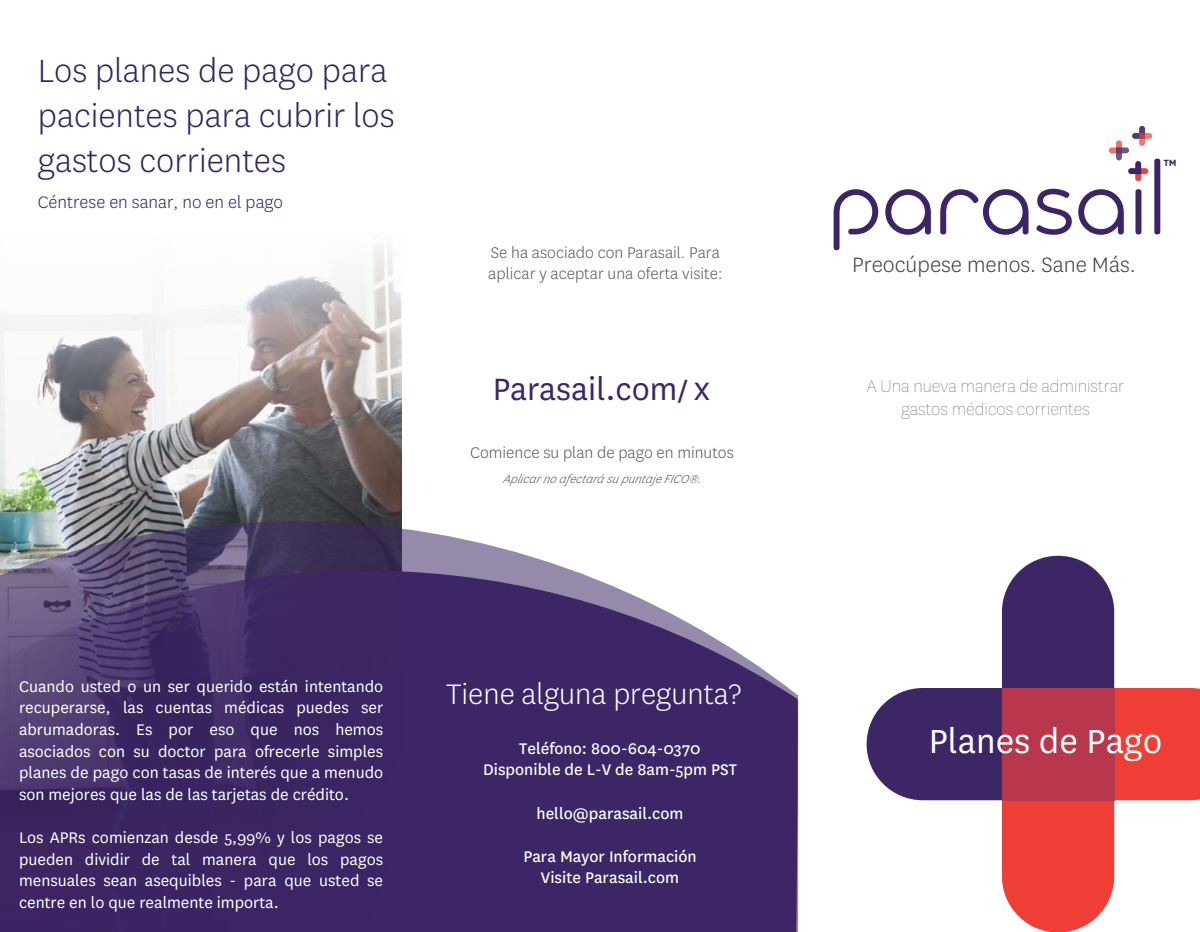
<style>
.page{position:relative;width:1200px;height:932px;background:#fff}
.page>*{position:absolute;margin:0;border:0;box-sizing:border-box;transform-origin:0 0}
.t1{font:39px "National";color:#fff}
.t2{font:300 37.5px/45px "National";color:#332561}
.t3{font:36px "National";color:#3d2665}
.t4{font:300 33px "National";color:#fff}
.t5{font:300 24.3px "National";color:#414142}
.t6{font:100 19.5px/23.4px "National";color:#58595b;text-align:center}
.t7{font:300 19.5px "National";color:#332561}
.t8{font:18px/21.6px "National";color:#fff;text-align:justify}
.t9{font:18px/21.6px "National";color:#fff;text-align:center}
.t10{font:300 18px/21.1px "National";color:#58595b}
.t11{font:italic 300 13.5px "National";color:#58595b}
.t12{font:700 10.5px "National";color:#3d2466}
</style>
<div class="page">
<svg style="left:833px;top:126px;width:326px;height:124px"></svg>
<img style="left:0;top:244px;width:402px;height:277px">
<svg style="left:0;top:521px;width:798px;height:410px"></svg>
<svg style="left:866px;top:555px;width:333px;height:376px"></svg>
<div style="left:1001px;top:687px;width:112px;height:113px;background:#b9374c"></div>
<svg style="left:0;top:566px;width:797px;height:365px;background:#4a356e"></svg>
<h2 class="t2" style="left:38px;top:47px;width:358px">Los planes de pago para pacientes para cubrir los gastos corrientes</h2>
<p class="t7" style="left:38px;top:190px;width:247px">Céntrese en sanar, no en el pago</p>
<p class="t10" style="left:488px;top:241px;width:235px">Se ha asociado con Parasail. Para aplicar y aceptar una oferta visite:</p>
<h3 class="t3" style="left:492px;top:365px;width:219px">Parasail.com/ x</h3>
<p class="t10" style="left:470px;top:441px;width:265px">Comience su plan de pago en minutos</p>
<p class="t11" style="left:502px;top:470px;width:204px">AplicarnoafectarásupuntajeFICO®.</p>
<p class="t8" style="left:19px;top:674px;width:365px">Cuando usted o un ser querido están intentando recuperarse, las cuentas médicas puedes ser abrumadoras. Es por eso que nos hemos asociados con su doctor para ofrecerle simples planes de pago con tasas de interés que a menudo son mejores que las de las tarjetas de crédito.</p>
<p class="t8" style="left:19px;top:825px;width:365px">Los APRs comienzan desde 5,99% y los pagos se pueden dividir de tal manera que los pagos mensuales sean asequibles - para que usted se centre en lo que realmente importa.</p>
<h3 class="t4" style="left:446px;top:672px;width:297px">Tiene alguna pregunta?</h3>
<p class="t9" style="left:483px;top:736px;width:255px">Teléfono: 800-604-0370<br>Disponible de L-V de 8am-5pm PST</p>
<p class="t9" style="left:536px;top:801px;width:148px">hello@parasail.com</p>
<p class="t9" style="left:523px;top:844px;width:175px">Para Mayor Información<br>Visite Parasail.com</p>
<p class="t12" style="left:1163px;top:155px;width:14px">TM</p>
<h3 class="t5" style="left:851px;top:249px;width:285px">Preocúpese menos. Sane Más.</h3>
<p class="t6" style="left:866px;top:374px;width:259px">A Una nueva manera de administrar gastos médicos corrientes</p>
<h1 class="t1" style="left:928px;top:715px;width:235px">Planes de Pago</h1>
</div>
